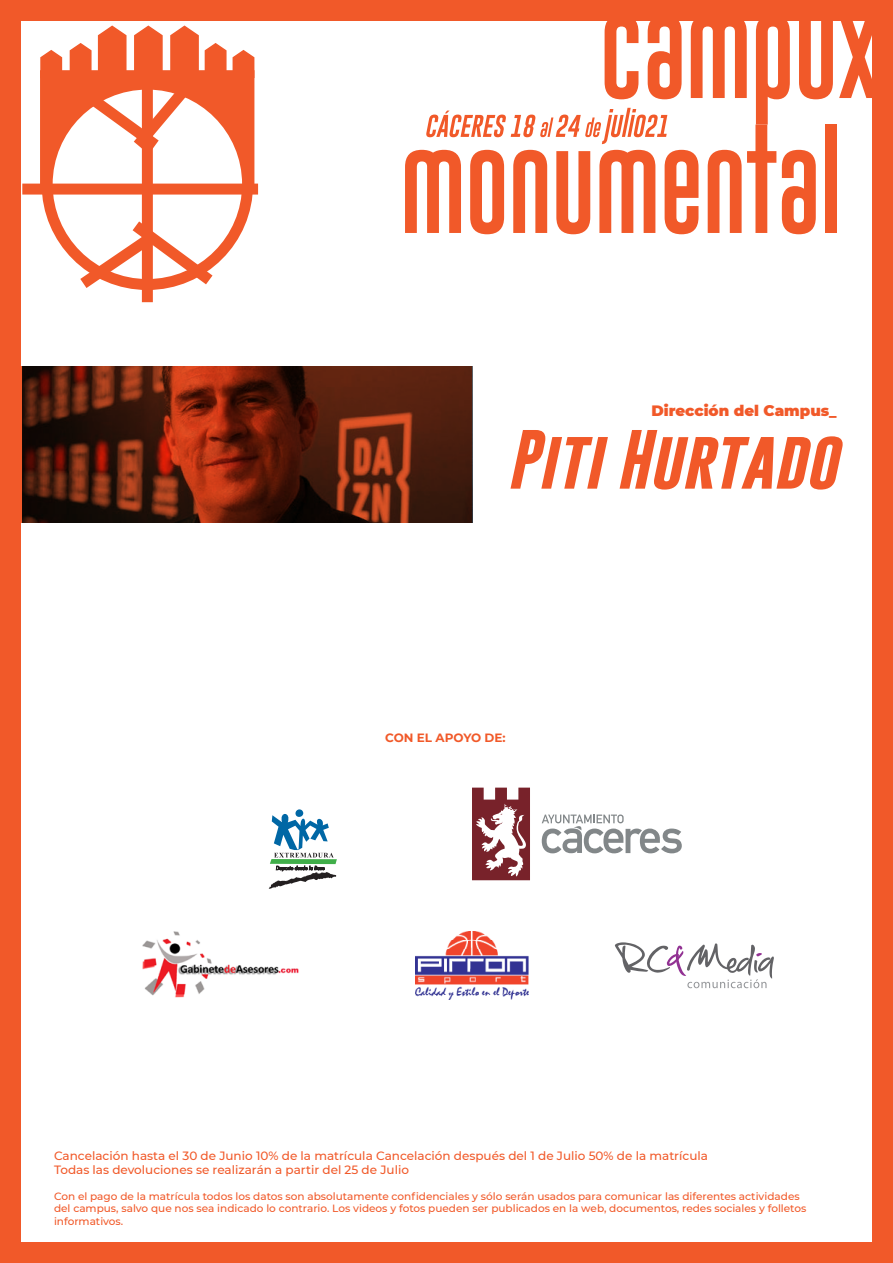
<style>
.page{position:relative;width:893px;height:1263px;background:#fff}
.page>*{position:absolute;margin:0;border:0;box-sizing:border-box;transform-origin:0 0}
.t1{font:italic 700 60px "Gobold";color:#f15929}
.t2{font:900 15px "Montserrat";color:#f15929}
.t3{font:500 12px/14.4px "Montserrat";color:#f15929}
.t4{font:700 12px "Montserrat";color:#f15929}
.t5{font:500 10.5px/12.6px "Montserrat";color:#f15929}
</style>
<div class="page">
<div style="left:1px;top:1px;width:891px;height:1261px;background:#f15929"></div>
<div style="left:21px;top:21px;width:851px;height:1221px;background:#fff"></div>
<div style="left:825px;top:125px;width:12px;height:108px;background:#f15929"></div>
<svg style="left:839px;top:21px;width:33px;height:77px"></svg>
<svg style="left:405px;top:21px;width:428px;height:213px"></svg>
<div style="left:142px;top:66px;width:11px;height:236px;background:#f15929"></div>
<div style="left:22px;top:184px;width:236px;height:11px;background:#f15929"></div>
<svg style="left:39px;top:25px;width:216px;height:159px"></svg>
<svg style="left:68px;top:211px;width:157px;height:88px"></svg>
<div style="left:42px;top:79px;width:211px;height:211px;border:11px solid #f15929;border-radius:50%"></div>
<svg style="left:615px;top:942px;width:159px;height:46px"></svg>
<img style="left:416px;top:931px;width:112px;height:68px">
<img style="left:142px;top:931px;width:157px;height:67px">
<svg style="left:472px;top:788px;width:58px;height:92px"></svg>
<svg style="left:542px;top:814px;width:140px;height:39px"></svg>
<svg style="left:269px;top:811px;width:68px;height:78px"></svg>
<svg style="left:21px;top:367px;width:451px;height:156px;background:#5f200e"></svg>
<h2 class="t2" style="left:651px;top:399px;width:187px">Dirección del Campus_</h2>
<h1 class="t1" style="left:507px;top:420px;width:332px">Piti Hurtado</h1>
<p class="t4" style="left:385px;top:729px;width:122px">CON EL APOYO DE:</p>
<p class="t3" style="left:54px;top:1148px;width:655px">Cancelación hasta el 30 de Junio 10% de la matrícula Cancelación después del 1 de Julio 50% de la matrícula<br>Todas las devoluciones se realizarán a partir del 25 de Julio</p>
<p class="t5" style="left:54px;top:1189px;width:754px">Con el pago de la matrícula todos los datos son absolutamente confidenciales y sólo serán usados para comunicar las diferentes actividades del campus, salvo que nos sea indicado lo contrario. Los videos y fotos pueden ser publicados en la web, documentos, redes sociales y folletos informativos.</p>
</div>
